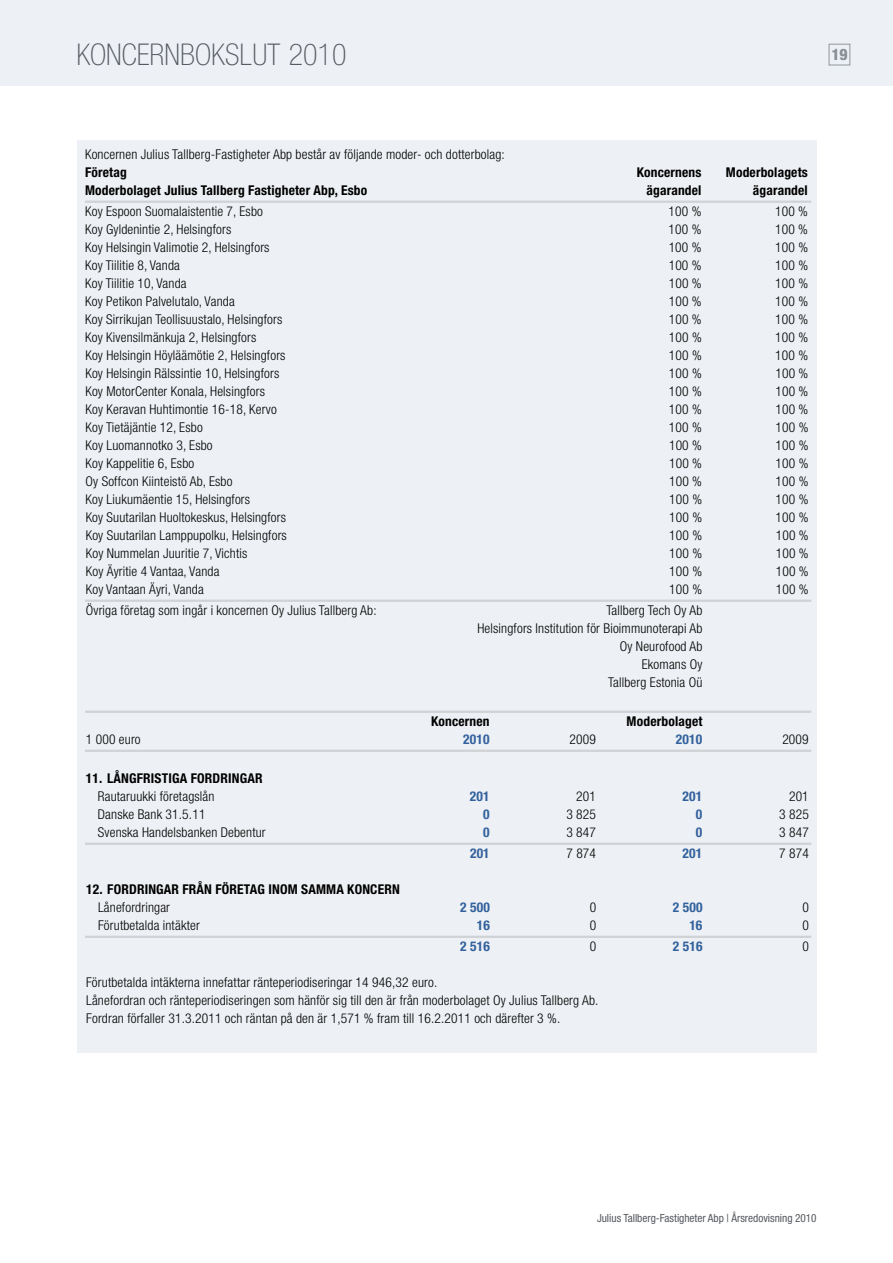
<style>
.page{position:relative;width:893px;height:1263px;background:#fff}
.page>*{position:absolute;margin:0;border:0;box-sizing:border-box;transform-origin:0 0}
.t1{font:100 condensed 30px "Helvetica Neue LT";color:#565b61}
.t2{font:800 condensed 15.75px "Helvetica Neue LT";color:#888e94}
.t3{font:300 condensed 13.5px/18px "Helvetica Neue LT";letter-spacing:.015em;color:#000;text-align:right}
.t4{font:700 condensed 13.5px "Helvetica Neue LT";letter-spacing:.015em;color:#000}
.t5{font:700 condensed 13.5px "Helvetica Neue LT";letter-spacing:.015em;color:#32619d}
.t6{font:condensed 11.25px "Helvetica Neue LT";color:#565b61}
</style>
<div class="page">
<div style="left:0;top:0;width:893px;height:85px;background:#edf0f4"></div>
<div style="left:829px;top:44px;width:21px;height:21px;border:1px solid #888e94"></div>
<div style="left:77px;top:140px;width:739px;height:913px;background:#edf0f4"></div>
<hr style="left:85px;top:201px;width:726px;height:2px;background:#d0d2d5">
<hr style="left:85px;top:600px;width:726px;height:2px;background:#d0d2d5">
<hr style="left:85px;top:711px;width:726px;height:2px;background:#d0d2d5">
<hr style="left:85px;top:750px;width:726px;height:2px;background:#d0d2d5">
<hr style="left:85px;top:843px;width:726px;height:2px;background:#d0d2d5">
<hr style="left:85px;top:936px;width:726px;height:2px;background:#d0d2d5">
<h1 class="t1" style="left:77px;top:38px;width:76px">KONCERNBOKSL</h1>
<h1 class="t1" style="left:252px;top:38px;width:23px">UT</h1>
<p class="t2" style="left:831px;top:45px;width:18px">19</p>
<h1 class="t1" style="left:289px;top:38px;width:59px">2010</h1>
<p class="t3" style="left:85px;top:146px;width:421px">Koncernen Julius Tallberg-Fastigheter Abp består av följande moder- och dotterbolag:</p>
<p class="t4" style="left:85px;top:164px;width:43px">Företag</p>
<p class="t4" style="left:637px;top:164px;width:66px">Koncernens</p>
<p class="t4" style="left:726px;top:164px;width:84px">Moderbolagets</p>
<p class="t4" style="left:85px;top:182px;width:284px">Moderbolaget Julius Tallberg Fastigheter Abp, Esbo</p>
<p class="t4" style="left:646px;top:182px;width:57px">ägarandel</p>
<p class="t4" style="left:753px;top:182px;width:57px">ägarandel</p>
<p class="t3" style="left:85px;top:203px;width:179px">Koy Espoon Suomalaistentie 7, Esbo</p>
<p class="t3" style="left:669px;top:203px;width:34px">100 %</p>
<p class="t3" style="left:775px;top:203px;width:34px">100 %</p>
<p class="t3" style="left:85px;top:221px;width:148px">Koy Gyldenintie 2, Helsingfors</p>
<p class="t3" style="left:669px;top:221px;width:34px">100 %</p>
<p class="t3" style="left:775px;top:221px;width:34px">100 %</p>
<p class="t3" style="left:85px;top:239px;width:186px">Koy Helsingin Valimotie 2, Helsingfors</p>
<p class="t3" style="left:669px;top:239px;width:34px">100 %</p>
<p class="t3" style="left:775px;top:239px;width:34px">100 %</p>
<p class="t3" style="left:85px;top:257px;width:96px">Koy Tiilitie 8, Vanda</p>
<p class="t3" style="left:669px;top:257px;width:34px">100 %</p>
<p class="t3" style="left:775px;top:257px;width:34px">100 %</p>
<p class="t3" style="left:85px;top:275px;width:103px">Koy Tiilitie 10, Vanda</p>
<p class="t3" style="left:669px;top:275px;width:34px">100 %</p>
<p class="t3" style="left:775px;top:275px;width:34px">100 %</p>
<p class="t3" style="left:85px;top:293px;width:151px">Koy Petikon Palvelutalo, Vanda</p>
<p class="t3" style="left:669px;top:293px;width:34px">100 %</p>
<p class="t3" style="left:775px;top:293px;width:34px">100 %</p>
<p class="t3" style="left:85px;top:311px;width:199px">Koy Sirrikujan Teollisuustalo, Helsingfors</p>
<p class="t3" style="left:669px;top:311px;width:34px">100 %</p>
<p class="t3" style="left:775px;top:311px;width:34px">100 %</p>
<p class="t3" style="left:85px;top:329px;width:173px">Koy Kivensilmänkuja 2, Helsingfors</p>
<p class="t3" style="left:669px;top:329px;width:34px">100 %</p>
<p class="t3" style="left:775px;top:329px;width:34px">100 %</p>
<p class="t3" style="left:85px;top:347px;width:202px">Koy Helsingin Höyläämötie 2, Helsingfors</p>
<p class="t3" style="left:669px;top:347px;width:34px">100 %</p>
<p class="t3" style="left:775px;top:347px;width:34px">100 %</p>
<p class="t3" style="left:85px;top:365px;width:195px">Koy Helsingin Rälssintie 10, Helsingfors</p>
<p class="t3" style="left:669px;top:365px;width:34px">100 %</p>
<p class="t3" style="left:775px;top:365px;width:34px">100 %</p>
<p class="t3" style="left:85px;top:383px;width:181px">Koy MotorCenter Konala, Helsingfors</p>
<p class="t3" style="left:669px;top:383px;width:34px">100 %</p>
<p class="t3" style="left:775px;top:383px;width:34px">100 %</p>
<p class="t3" style="left:85px;top:401px;width:193px">Koy Keravan Huhtimontie 16-18, Kervo</p>
<p class="t3" style="left:669px;top:401px;width:34px">100 %</p>
<p class="t3" style="left:775px;top:401px;width:34px">100 %</p>
<p class="t3" style="left:85px;top:419px;width:119px">Koy Tietäjäntie 12, Esbo</p>
<p class="t3" style="left:669px;top:419px;width:34px">100 %</p>
<p class="t3" style="left:775px;top:419px;width:34px">100 %</p>
<p class="t3" style="left:86px;top:437px;width:129px">Koy Luomannotko 3, Esbo</p>
<p class="t3" style="left:669px;top:437px;width:34px">100 %</p>
<p class="t3" style="left:775px;top:437px;width:34px">100 %</p>
<p class="t3" style="left:86px;top:455px;width:110px">Koy Kappelitie 6, Esbo</p>
<p class="t3" style="left:669px;top:455px;width:34px">100 %</p>
<p class="t3" style="left:775px;top:455px;width:34px">100 %</p>
<p class="t3" style="left:86px;top:473px;width:148px">Oy Soffcon Kiinteistö Ab, Esbo</p>
<p class="t3" style="left:669px;top:473px;width:34px">100 %</p>
<p class="t3" style="left:775px;top:473px;width:34px">100 %</p>
<p class="t3" style="left:86px;top:491px;width:166px">Koy Liukumäentie 15, Helsingfors</p>
<p class="t3" style="left:669px;top:491px;width:34px">100 %</p>
<p class="t3" style="left:776px;top:491px;width:34px">100 %</p>
<p class="t3" style="left:86px;top:509px;width:202px">Koy Suutarilan Huoltokeskus, Helsingfors</p>
<p class="t3" style="left:669px;top:509px;width:34px">100 %</p>
<p class="t3" style="left:776px;top:509px;width:34px">100 %</p>
<p class="t3" style="left:86px;top:527px;width:203px">Koy Suutarilan Lamppupolku, Helsingfors</p>
<p class="t3" style="left:669px;top:527px;width:34px">100 %</p>
<p class="t3" style="left:776px;top:527px;width:34px">100 %</p>
<p class="t3" style="left:86px;top:545px;width:163px">Koy Nummelan Juuritie 7, Vichtis</p>
<p class="t3" style="left:669px;top:545px;width:34px">100 %</p>
<p class="t3" style="left:776px;top:545px;width:34px">100 %</p>
<p class="t3" style="left:86px;top:563px;width:135px">Koy Äyritie 4 Vantaa, Vanda</p>
<p class="t3" style="left:669px;top:563px;width:34px">100 %</p>
<p class="t3" style="left:776px;top:563px;width:34px">100 %</p>
<p class="t3" style="left:86px;top:581px;width:119px">Koy Vantaan Äyri, Vanda</p>
<p class="t3" style="left:669px;top:581px;width:34px">100 %</p>
<p class="t3" style="left:776px;top:581px;width:34px">100 %</p>
<p class="t3" style="left:86px;top:602px;width:292px">Övriga företag som ingår i koncernen Oy Julius Tallberg Ab:</p>
<p class="t3" style="left:477px;top:602px;width:226px">Tallberg Tech Oy Ab<br>Helsingfors Institution för Bioimmunoterapi Ab<br>Oy N eurofood Ab<br>Ekomans Oy<br>Tallberg Estonia Oü</p>
<p class="t4" style="left:431px;top:713px;width:60px">Koncernen</p>
<p class="t4" style="left:627px;top:713px;width:77px">Moderbolaget</p>
<p class="t3" style="left:86px;top:730px;width:56px">1 000 euro</p>
<p class="t5" style="left:463px;top:731px;width:28px">2010</p>
<p class="t3" style="left:569px;top:730px;width:28px">2009</p>
<p class="t5" style="left:676px;top:731px;width:28px">2010</p>
<p class="t3" style="left:782px;top:730px;width:28px">2009</p>
<p class="t4" style="left:86px;top:770px;width:178px">11. LÅNGFRISTIGA FORDRINGAR</p>
<p class="t3" style="left:98px;top:787px;width:118px">Rautaruukki företagslån</p>
<p class="t5" style="left:470px;top:788px;width:21px">201</p>
<p class="t3" style="left:576px;top:787px;width:21px">201</p>
<p class="t5" style="left:682px;top:788px;width:21px">201</p>
<p class="t3" style="left:789px;top:787px;width:21px">201</p>
<p class="t3" style="left:98px;top:805px;width:109px">Danske Bank 31.5.11</p>
<p class="t5" style="left:483px;top:806px;width:8px">0</p>
<p class="t3" style="left:566px;top:805px;width:31px">3 825</p>
<p class="t5" style="left:696px;top:806px;width:8px">0</p>
<p class="t3" style="left:779px;top:805px;width:31px">3 825</p>
<p class="t3" style="left:98px;top:823px;width:169px">Svenska Handelsbanken Debentur</p>
<p class="t5" style="left:483px;top:824px;width:8px">0</p>
<p class="t3" style="left:566px;top:823px;width:31px">3 847</p>
<p class="t5" style="left:696px;top:824px;width:8px">0</p>
<p class="t3" style="left:779px;top:823px;width:31px">3 847</p>
<p class="t5" style="left:470px;top:845px;width:21px">201</p>
<p class="t3" style="left:566px;top:844px;width:31px">7 874</p>
<p class="t5" style="left:683px;top:845px;width:21px">201</p>
<p class="t3" style="left:779px;top:844px;width:31px">7 874</p>
<p class="t4" style="left:86px;top:881px;width:315px">12. FORDRINGAR FRÅN FÖRETAG INOM SAMMA KONCERN</p>
<p class="t3" style="left:98px;top:898px;width:74px">Lånefordringar</p>
<p class="t5" style="left:460px;top:899px;width:31px">2 500</p>
<p class="t3" style="left:590px;top:898px;width:8px">0</p>
<p class="t5" style="left:673px;top:899px;width:31px">2 500</p>
<p class="t3" style="left:802px;top:898px;width:8px">0</p>
<p class="t3" style="left:98px;top:916px;width:103px">Förutbetalda intäkter</p>
<p class="t5" style="left:477px;top:917px;width:15px">16</p>
<p class="t3" style="left:590px;top:916px;width:8px">0</p>
<p class="t5" style="left:689px;top:917px;width:15px">16</p>
<p class="t3" style="left:802px;top:916px;width:8px">0</p>
<p class="t5" style="left:460px;top:938px;width:31px">2 516</p>
<p class="t3" style="left:590px;top:937px;width:8px">0</p>
<p class="t5" style="left:673px;top:938px;width:31px">2 516</p>
<p class="t3" style="left:802px;top:937px;width:8px">0</p>
<p class="t3" style="left:86px;top:973px;width:514px;text-align:left">Förutbetalda intäkterna innefattar ränteperiodiseringar 14 946,32 euro.<br>Lånefordran och ränteperiodiseringen som hänför sig till den är från moderbolaget Oy Julius Tallberg Ab.<br>Fordran förfaller 31.3.2011 och räntan på den är 1,571 % fram till 16.2.2011 och därefter 3 %.</p>
<p class="t6" style="left:597px;top:1211px;width:221px">Julius Tallberg-Fastigheter Abp | Årsredovisning 2010</p>
</div>
